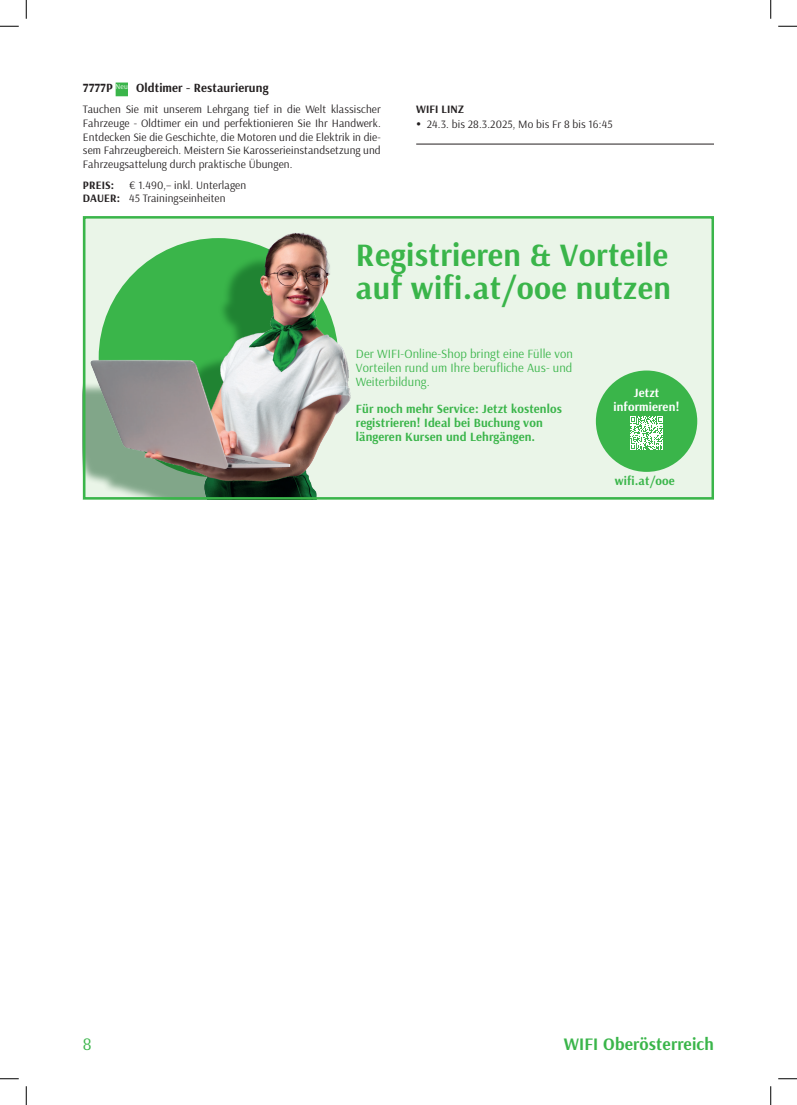
<style>
.page{position:relative;width:797px;height:1105px;background:#fff}
.page>*{position:absolute;margin:0;border:0;box-sizing:border-box;transform-origin:0 0}
.t1{font:700 32.5px/33.8px "Arsenal";letter-spacing:.01em;color:#3ab54a}
.t2{font:700 17.5px "Arsenal";letter-spacing:.01em;color:#3ab54a}
.t3{font:17.5px "Arsenal";color:#3ab54a}
.t4{font:700 12.5px/13.8px "Arsenal";letter-spacing:.01em;color:#3ab54a}
.t5{font:12.5px/13.8px "Arsenal";letter-spacing:.01em;color:#3ab54a;text-align:justify}
.Kurstitel_10_11{font:700 12.5px "Arsenal";letter-spacing:.01em;color:#231f20}
.t6{font:700 12.5px/13.8px "Arsenal";letter-spacing:.01em;color:#fff;text-align:center}
.Kurstext_9_11pt{font:11.25px/13.8px "Arsenal";letter-spacing:.01em;color:#231f20;text-align:justify}
.Dauer{font:11.25px "Arsenal";letter-spacing:.01em;color:#231f20}
.Preis{font:11.25px "Arsenal";letter-spacing:.01em;color:#231f20}
.Ort{font:700 11.25px "Arsenal";letter-spacing:.01em;color:#231f20}
.Preis-2{font:700 11.25px "Arsenal";letter-spacing:.01em;color:#231f20}
.s1{font-weight:700}
</style>
<div class="page">
<div style="left:116px;top:83px;width:12px;height:13px;background:#3ab54a"></div>
<hr style="left:416px;top:144px;width:298px;height:1px;background:#231f20">
<div style="left:83px;top:216px;width:631px;height:284px;background:#eaf5e8"></div>
<div style="left:596px;top:370px;width:101px;height:102px;background:#3ab54a;border-radius:50%"></div>
<svg style="left:630px;top:416px;width:33px;height:34px"></svg>
<img style="left:86px;top:232px;width:265px;height:265px">
<div style="left:83px;top:216px;width:631px;height:284px;border:2px solid #3ab54a"></div>
<svg style="left:0;top:25px;width:19px;height:2px"></svg>
<svg style="left:778px;top:25px;width:19px;height:2px"></svg>
<svg style="left:0;top:1078px;width:19px;height:1px"></svg>
<svg style="left:778px;top:1078px;width:19px;height:1px"></svg>
<svg style="left:25px;top:0;width:2px;height:19px"></svg>
<svg style="left:25px;top:1086px;width:2px;height:19px"></svg>
<svg style="left:770px;top:0;width:1px;height:19px"></svg>
<svg style="left:770px;top:1086px;width:1px;height:19px"></svg>
<p class="Kurstitel_10_11" style="left:83px;top:79px;width:187px">7777P <sup>Neu</sup> Oldtimer - Restaurierung</p>
<p class="Kurstext_9_11pt" style="left:83px;top:102px;width:299px">Tauchen Sie mit unserem Lehrgang tief in die Welt klassischer Fahrzeuge - Oldtimer ein und perfektionieren Sie Ihr Handwerk.<br>Entdecken Sie die Geschichte, die Motoren und die Elektrik in die&shy;sem Fahrzeugbereich. Meistern Sie Karosserieinstandsetzung und Fahrzeugsattelung durch praktische Übungen.</p>
<p class="Preis-2" style="left:83px;top:177px;width:33px">PREIS:</p>
<p class="Preis" style="left:129px;top:177px;width:119px">€ 1.490,– inkl. Unterlagen</p>
<p class="Dauer" style="left:83px;top:191px;width:144px"><span class="s1">DAUER:</span> 45 Trainingseinheiten</p>
<p class="Ort" style="left:416px;top:101px;width:50px">WIFI LINZ</p>
<p class="Kurstext_9_11pt" style="left:427px;top:117px;width:187px">24.3. bis 28.3.2025, Mo bis Fr 8 bis 16:45</p>
<p class="t1" style="left:356px;top:237px;width:316px">Registrieren &amp; Vorteile auf wifi.at/ooe nutzen</p>
<p class="t5" style="left:356px;top:347px;width:218px">Der WIFI-Online-Shop bringt eine Fülle von Vorteilen rund um Ihre berufliche Aus- und Weiterbildung.</p>
<p class="t4" style="left:356px;top:402px;width:207px">Für noch mehr Service: Jetzt kostenlos registrieren! Ideal bei Buchung von längeren Kursen und Lehrgängen.</p>
<p class="t6" style="left:613px;top:386px;width:68px">Jetzt informieren!</p>
<p class="t4" style="left:615px;top:474px;width:61px">wifi.at/ooe</p>
<h2 class="t3" style="left:83px;top:1032px;width:10px">8</h2>
<h2 class="t2" style="left:564px;top:1032px;width:152px">WIFI Oberösterreich</h2>
</div>
